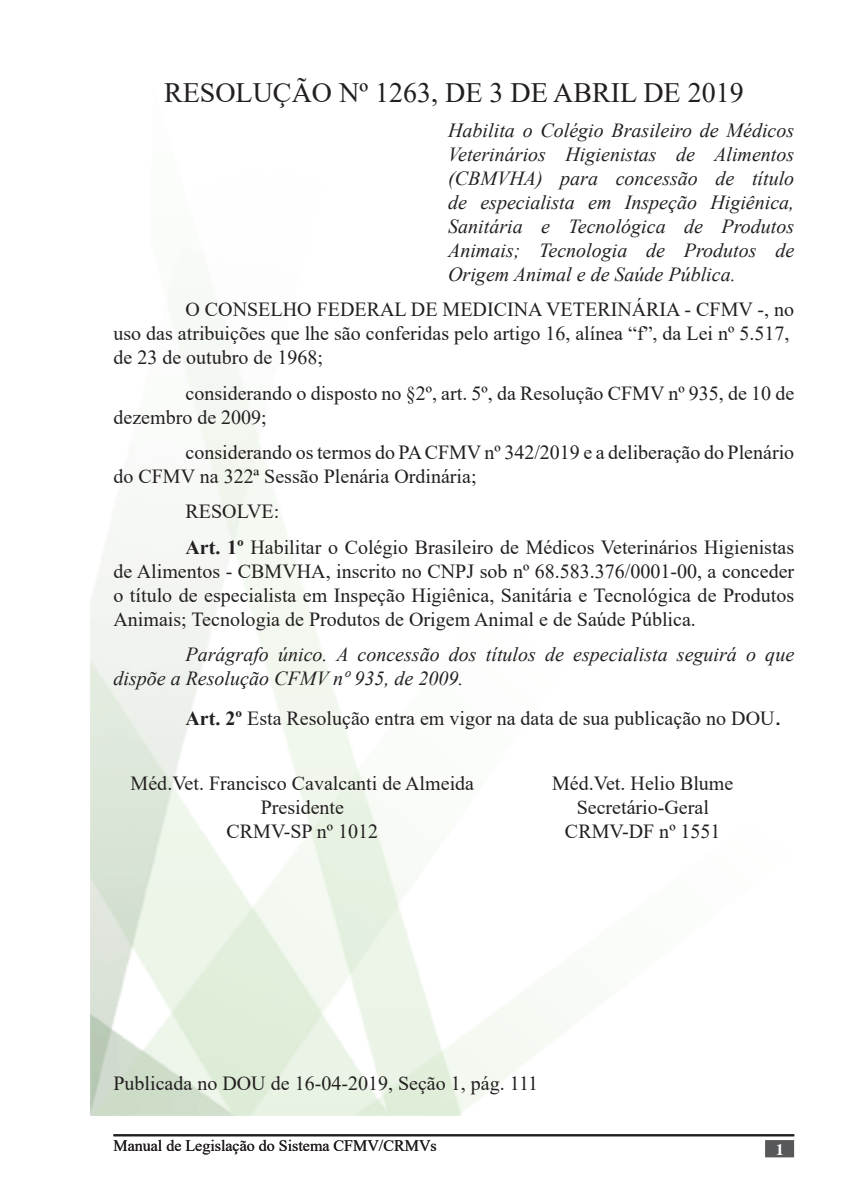
<style>
.page{position:relative;width:851px;height:1191px;background:#fff}
.page>*{position:absolute;margin:0;border:0;box-sizing:border-box;transform-origin:0 0}
.t1{font:28px "Times New Roman";color:#231f20}
.Corpo_de_texto_2{font:20px/24px "Times New Roman";color:#231f20}
.t2{font:italic 20px/24px "Times New Roman";color:#231f20;text-align:justify}
.t3{font:16px "Times New Roman";color:#231f20}
.Apresentação{font:700 16px "Times";color:#fff}
.s1{font-weight:700}
.s2{font-family:"Arial";font-size:26px}
</style>
<div class="page">
<hr style="left:113px;top:1134px;width:681px;height:2px;background:#231f20">
<div style="left:765px;top:1140px;width:28px;height:17px;background:#57585a;border:2px solid #57585a"></div>
<p class="t1" style="left:164px;top:72px;width:581px">RESOLUÇÃO Nº 1263, DE 3 DE ABRIL DE 2019</p>
<p class="t2" style="left:448px;top:118px;width:347px">Habilita o Colégio Brasileiro de Médicos Veterinários Higienistas de Alimentos (CBMVHA) para concessão de título de especialista em Inspeção Higiênica, Sanitária e Tecnológica de Produtos Animais; Tecnologia de Produtos de Origem Animal e de Saúde Pública.</p>
<p class="Corpo_de_texto_2" style="left:113px;top:297px;width:682px;text-indent:72px">O CONSELHO FEDERAL DE MEDICINA VETERINÁRIA - CFMV -, no uso das atribuições que lhe são conferidas pelo artigo 16, alínea “f”, da Lei nº 5.517, de 23 de outubro de 1968;</p>
<p class="Corpo_de_texto_2" style="left:113px;top:380px;width:682px;text-indent:72px">considerando o disposto no §2º, art. 5º, da Resolução CFMV nº 935, de 10 de dezembro de 2009;</p>
<p class="Corpo_de_texto_2" style="left:113px;top:440px;width:682px;text-indent:72px">considerando os termos do PA CFMV nº 342/2019 e a deliberação do Plenário do CFMV na 322ª Sessão Plenária Ordinária;</p>
<p class="Corpo_de_texto_2" style="left:185px;top:499px;width:95px">RESOLVE:</p>
<p class="Corpo_de_texto_2" style="left:113px;top:534px;width:682px;text-align:justify;text-indent:72px"><span class="s1">Art. 1º</span> Habilitar o Colégio Brasileiro de Médicos Veterinários Higienistas de Alimentos - CBMVHA, inscrito no CNPJ sob nº 68.583.376/0001-00, a conceder o título de especialista em Inspeção Higiênica, Sanitária e Tecnológica de Produtos Animais; Tecnologia de Produtos de Origem Animal e de Saúde Pública.</p>
<p class="t2" style="left:113px;top:642px;width:682px;text-indent:72px">Parágrafo único. A concessão dos títulos de especialista seguirá o que dispõe a Resolução CFMV nº 935, de 2009.</p>
<p class="Corpo_de_texto_2" style="left:185px;top:706px;width:597px"><span class="s1">Art. 2º</span> Esta Resolução entra em vigor na data de sua publicação no DOU<span class="s2">.</span></p>
<p class="Corpo_de_texto_2" style="left:131px;top:771px;width:345px">Méd.Vet. Francisco Cavalcanti de Almeida</p>
<p class="Corpo_de_texto_2" style="left:261px;top:795px;width:85px">Presidente</p>
<p class="Corpo_de_texto_2" style="left:226px;top:819px;width:153px">CRMV-SP nº 1012</p>
<p class="Corpo_de_texto_2" style="left:552px;top:771px;width:183px">Méd.Vet. Helio Blume</p>
<p class="Corpo_de_texto_2" style="left:576px;top:795px;width:134px">Secretário-Geral</p>
<p class="Corpo_de_texto_2" style="left:565px;top:819px;width:157px">CRMV-DF nº 1551</p>
<p class="Corpo_de_texto_2" style="left:113px;top:1070px;width:426px">Publicada no DOU de 16-04-2019, Seção 1, pág. 111</p>
<p class="t3" style="left:113px;top:1134px;width:325px">Manual de Legislação do Sistema CFMV/CRMVs</p>
<p class="Apresentação" style="left:775px;top:1140px;width:9px">1</p>
</div>
